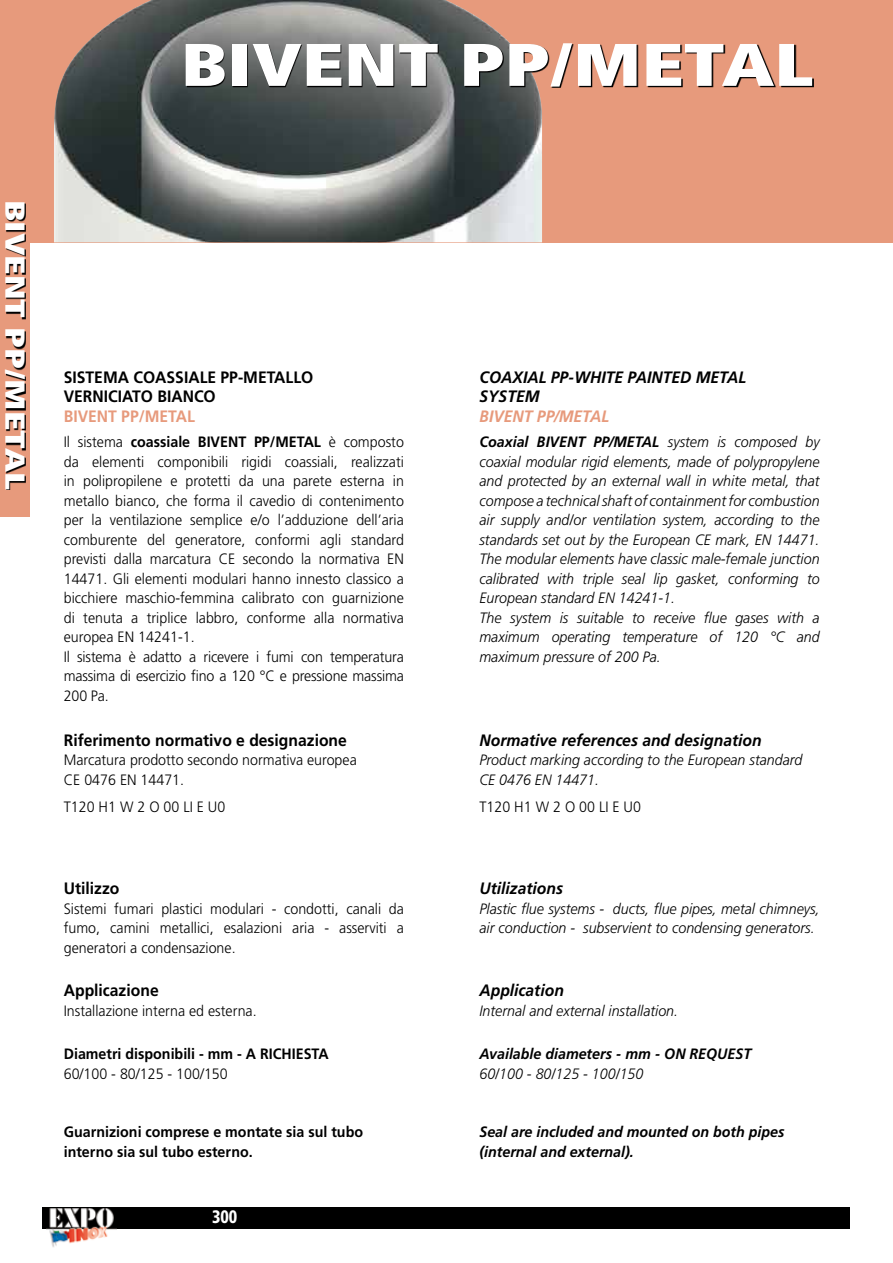
<style>
.page{position:relative;width:893px;height:1263px;background:#fff}
.page>*{position:absolute;margin:0;border:0;box-sizing:border-box;transform-origin:0 0}
.t1{font:900 condensed 60px "Frutiger";color:#fff;scale:1.31 1}
.t2{font:900 condensed 27.45px "Frutiger";color:#fff;scale:1.31 1}
.t3{font:900 condensed 18px "Frutiger";color:#fff;scale:.9 1}
.t4{font:700 16.5px/19.5px "Frutiger";color:#000;scale:.95 1}
.t5{font:italic 700 16.5px/19.5px "Frutiger";color:#000;scale:.95 1}
.t6{font:700 16.5px "Frutiger";color:#e79a7c;scale:.95 1}
.t7{font:italic 700 16.5px "Frutiger";color:#e79a7c;scale:.95 1}
.t8{font:300 15px/19.5px "Frutiger";color:#000;scale:.95 1}
.t9{font:italic 300 15px/19.5px "Frutiger";color:#000;scale:.95 1}
.t10{font:700 15px/19.5px "Frutiger";color:#000;scale:.95 1}
.t11{font:italic 700 15px/19.5px "Frutiger";color:#000;scale:.95 1}
.s1{font-weight:700}
</style>
<div class="page">
<div style="left:43px;top:1207px;width:807px;height:21px;background:#000"></div>
<img style="left:47px;top:1208px;width:69px;height:39px">
<div style="left:0;top:0;width:893px;height:242px;background:#e79a7c"></div>
<img style="left:54px;top:0;width:488px;height:242px">
<div style="left:0;top:0;width:30px;height:517px;background:#e79a7c"></div>
<svg style="left:6px;top:203px;width:20px;height:287px"></svg>
<svg style="left:187px;top:44px;width:626px;height:44px"></svg>
<h1 class="t1" style="left:181px;top:28px;width:485px">BIVENT PP/METAL</h1>
<h2 class="t2" style="left:32px;top:200px;width:223px;rotate:90deg">BIVENT PP/METAL</h2>
<p class="t4" style="left:64px;top:367px;width:264px">SISTEMA COASSIALE PP-METALLO<br>VERNICIATO BIANCO</p>
<p class="t6" style="left:64px;top:406px;width:140px">BIVENT PP/METAL</p>
<p class="t8" style="left:64px;top:432px;width:360px">Il sistema <span class="s1">coassiale BIVENT PP/METAL</span> è composto da elementi componibili rigidi coassiali, realizzati in polipropilene e protetti da una parete esterna in metallo bianco, che forma il cavedio di contenimento per la ventilazione semplice e/o l’adduzione dell’aria comburente del generatore, conformi agli standard previsti dalla marcatura CE secondo la normativa EN 14471. Gli elementi modulari hanno innesto classico a bicchiere maschio-femmina calibrato con guarnizione di tenuta a triplice labbro, conforme alla normativa europea EN 14241-1.<br>Il sistema è adatto a ricevere i fumi con temperatura massima di esercizio fino a 120 °C e pressione massima 200 Pa.</p>
<p class="t4" style="left:64px;top:730px;width:299px">Riferimento normativo e designazione</p>
<p class="t8" style="left:64px;top:750px;width:310px">Marcatura prodotto secondo normativa europea<br>CE 0476 EN 14471.</p>
<p class="t8" style="left:64px;top:797px;width:172px">T120 H1 W 2 O 00 LI E U0</p>
<p class="t4" style="left:64px;top:879px;width:60px">Utilizzo</p>
<p class="t8" style="left:64px;top:899px;width:360px;text-align:justify">Sistemi fumari plastici modulari - condotti, canali da fumo, camini metallici, esalazioni aria - asserviti a generatori a condensazione.</p>
<p class="t4" style="left:64px;top:981px;width:101px">Applicazione</p>
<p class="t8" style="left:64px;top:1001px;width:205px">Installazione interna ed esterna.</p>
<p class="t10" style="left:64px;top:1044px;width:280px">Diametri disponibili - mm - A RICHIESTA</p>
<p class="t8" style="left:64px;top:1064px;width:174px">60/100 - 80/125 - 100/150</p>
<p class="t10" style="left:64px;top:1122px;width:317px">Guarnizioni comprese e montate sia sul tubo interno sia sul tubo esterno.</p>
<p class="t3" style="left:212px;top:1206px;width:29px">300</p>
<p class="t5" style="left:479px;top:367px;width:282px">COAXIAL PP-WHITE PAINTED METAL<br>SYSTEM</p>
<p class="t7" style="left:479px;top:406px;width:138px">BIVENT PP/METAL</p>
<p class="t9" style="left:479px;top:432px;width:360px"><span class="s1">Coaxial BIVENT PP/METAL</span> system is composed by coaxial modular rigid elements, made of polypropylene and protected by an external wall in white metal, that compose a technical shaft of containment for combustion air supply and/or ventilation system, according to the standards set out by the European CE mark, EN 14471.<br>The modular elements have classic male-female junction calibrated with triple seal lip gasket, conforming to European standard EN 14241-1.<br>The system is suitable to receive flue gases with a maximum operating temperature of 120 °C and maximum pressure of 200 Pa.</p>
<p class="t5" style="left:479px;top:730px;width:299px">Normative references and designation</p>
<p class="t9" style="left:479px;top:750px;width:342px">Product marking according to the European standard<br>CE 0476 EN 14471.</p>
<p class="t8" style="left:479px;top:797px;width:172px">T120 H1 W 2 O 00 LI E U0</p>
<p class="t5" style="left:479px;top:879px;width:90px">Utilizations</p>
<p class="t9" style="left:479px;top:899px;width:360px">Plastic flue systems - ducts, flue pipes, metal chimneys, air conduction - subservient to condensing generators.</p>
<p class="t5" style="left:479px;top:981px;width:90px">Application</p>
<p class="t9" style="left:479px;top:1001px;width:211px">Internal and external installation.</p>
<p class="t11" style="left:479px;top:1044px;width:288px">Available diameters - mm - ON REQUEST</p>
<p class="t9" style="left:479px;top:1064px;width:174px">60/100 - 80/125 - 100/150</p>
<p class="t11" style="left:479px;top:1122px;width:322px">Seal are included and mounted on both pipes (internal and external).</p>
</div>
